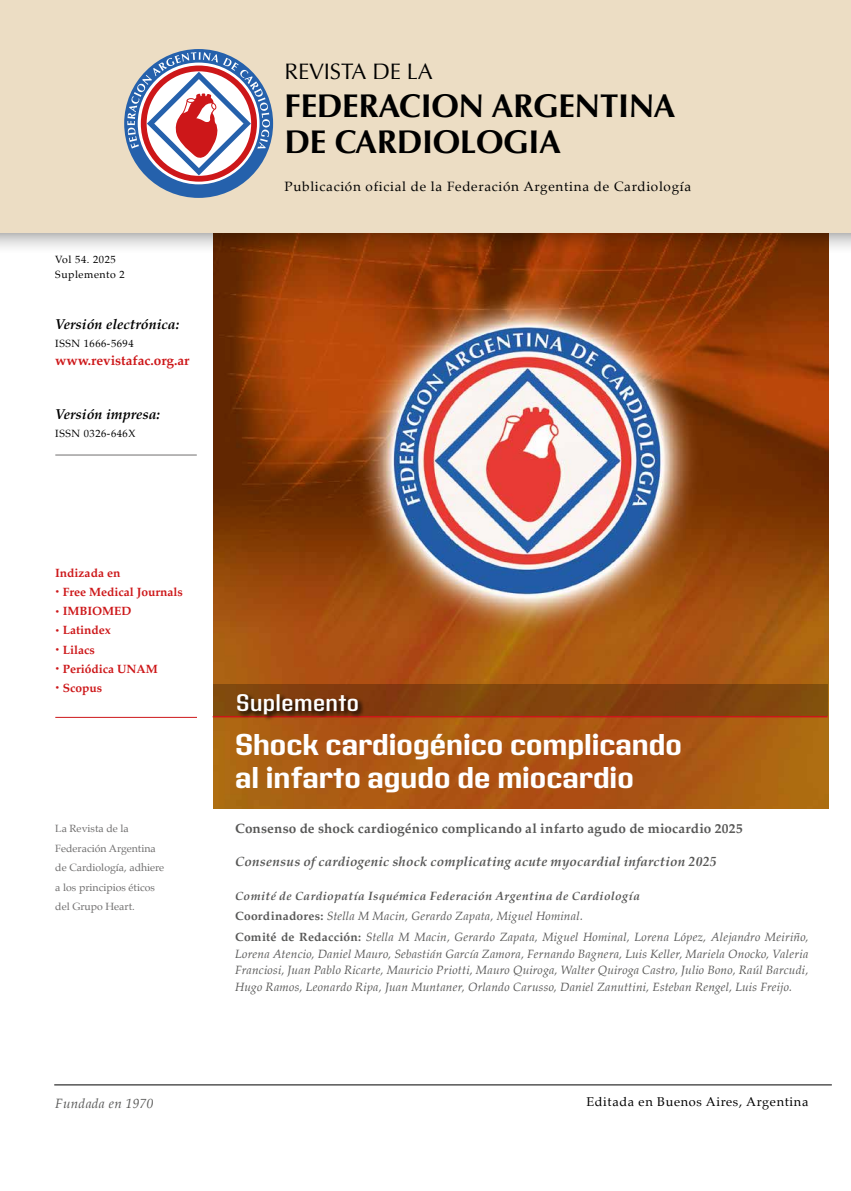
<style>
.page{position:relative;width:851px;height:1191px;background:#fff}
.page>*{position:absolute;margin:0;border:0;box-sizing:border-box;transform-origin:0 0}
.t1{font:700 33px/36px "Optima";letter-spacing:-.01em;color:#000}
.t2{font:700 30px/33px "Address Sans Pro";color:#fff}
.t3{font:600 24px "Address Sans Pro";letter-spacing:.02em;color:#fff}
.t4{font:22.5px "Optima";letter-spacing:-.01em;color:#000}
.t5{font:italic 700 14.25px "Palatino";color:#000}
.t6{font:italic 700 13.5px "Palatino";letter-spacing:.015em;color:#575756}
.t7{font:700 13.5px "Palatino";letter-spacing:.01em;color:#575756}
.t8{font:13.5px "Palatino";letter-spacing:.05em;color:#000}
.t9{font:700 13.5px "Palatino";color:#cd1719}
.t10{font:italic 13.5px "Palatino";letter-spacing:.02em;color:#575756}
.t11{font:12.75px "Palatino";letter-spacing:.05em;color:#000}
.t12{font:italic 12px/20.7px "Palatino";letter-spacing:.015em;color:#575756}
.t13{font:700 12px "Palatino";color:#cd1719}
.t14{font:10.5px/19.5px "Palatino";color:#706f6f}
.t15{font:10.5px/15px "Palatino";letter-spacing:.05em;color:#000}
.s1{font-weight:400;font-size:7.5px}
.s2{font-weight:700}
.s3{font-weight:700;font-style:normal}
</style>
<div class="page">
<img style="left:213px;top:269px;width:614px;height:539px">
<div style="left:213px;top:684px;width:614px;height:32px;background:#82440e"></div>
<hr style="left:213px;top:716px;width:614px;height:1px;background:#cd1719">
<hr style="left:55px;top:454px;width:142px;height:1px;background:#706f6f">
<svg style="left:236px;top:692px;width:128px;height:29px"></svg>
<hr style="left:55px;top:717px;width:142px;height:1px;background:#cd1719">
<hr style="left:54px;top:1084px;width:777px;height:1px;background:#000">
<svg style="left:1px;top:233px;width:849px;height:36px"></svg>
<div style="left:0;top:0;width:850px;height:233px;background:#ecddc4"></div>
<svg style="left:124px;top:49px;width:149px;height:149px"></svg>
<p class="t15" style="left:55px;top:251px;width:71px">Vol 54. 2025<br>Suplemento 2</p>
<p class="t5" style="left:55px;top:312px;width:126px">Versión electrónica:</p>
<p class="t15" style="left:55px;top:335px;width:80px">ISSN 1666-5694</p>
<p class="t9" style="left:55px;top:348px;width:136px">www.revistafac.org.ar</p>
<p class="t5" style="left:55px;top:402px;width:106px">Versión impresa:</p>
<p class="t15" style="left:55px;top:425px;width:81px">ISSN 0326-646X</p>
<h3 class="t4" style="left:284px;top:59px;width:150px">REVISTA DE LA</h3>
<h1 class="t1" style="left:284px;top:88px;width:392px">FEDERACION ARGENTINA<br>DE CARDIOLOGIA</h1>
<p class="t8" style="left:284px;top:175px;width:408px">Publicación oficial de la Federación Argentina de Cardiología</p>
<p class="t13" style="left:55px;top:562px;width:66px">Indizada en</p>
<p class="t13" style="left:55px;top:581px;width:129px"><span class="s1">•</span> Free Medical Journals</p>
<p class="t13" style="left:55px;top:601px;width:78px"><span class="s1">•</span> IMBIOMED</p>
<p class="t13" style="left:55px;top:620px;width:57px"><span class="s1">•</span> Latindex</p>
<p class="t13" style="left:55px;top:639px;width:41px"><span class="s1">•</span> Lilacs</p>
<p class="t13" style="left:55px;top:658px;width:104px"><span class="s1">•</span> Periódica UNAM</p>
<p class="t13" style="left:55px;top:677px;width:48px"><span class="s1">•</span> Scopus</p>
<p class="t14" style="left:55px;top:819px;width:110px">La Revista de la<br>Federación Argentina de Cardiología, adhiere a los principios éticos del Grupo Heart.</p>
<h3 class="t3" style="left:236px;top:689px;width:124px">Suplemento</h3>
<h2 class="t2" style="left:235px;top:729px;width:448px">Shock cardiogénico complicando al infarto agudo de miocardio</h2>
<p class="t7" style="left:235px;top:817px;width:509px">Consenso de shock cardiogénico complicando al infarto agudo de miocardio 2025</p>
<p class="t6" style="left:235px;top:850px;width:483px">Consensus of cardiogenic shock complicating acute myocardial infarction 2025</p>
<p class="t12" style="left:235px;top:885px;width:575px"><span class="s2">Comité de Cardiopatía Isquémica Federación Argentina de Cardiología<br></span><span class="s3">Coordinadores:</span> Stella M Macin, Gerardo Zapata, Miguel Hominal.<br><span class="s3">Comité de Redacción:</span> Stella M Macin, Gerardo Zapata, Miguel Hominal, Lorena López, Alejandro Meiriño,</p>
<p class="t12" style="left:235px;top:945px;width:574px;line-height:16.5px;text-align:justify">Lorena Atencio, Daniel Mauro, Sebastián García Zamora, Fernando Bagnera, Luis Keller, Mariela Onocko, Valeria Franciosi, Juan Pablo Ricarte, Mauricio Priotti, Mauro Quiroga, Walter Quiroga Castro, Julio Bono, Raúl Barcudi, Hugo Ramos, Leonardo Ripa, Juan Muntaner, Orlando Carusso, Daniel Zanuttini, Esteban Rengel, Luis Freijo.</p>
<p class="t10" style="left:55px;top:1091px;width:100px">Fundada en 1970</p>
<p class="t11" style="left:586px;top:1091px;width:223px">Editada en Buenos Aires, Argentina</p>
</div>
